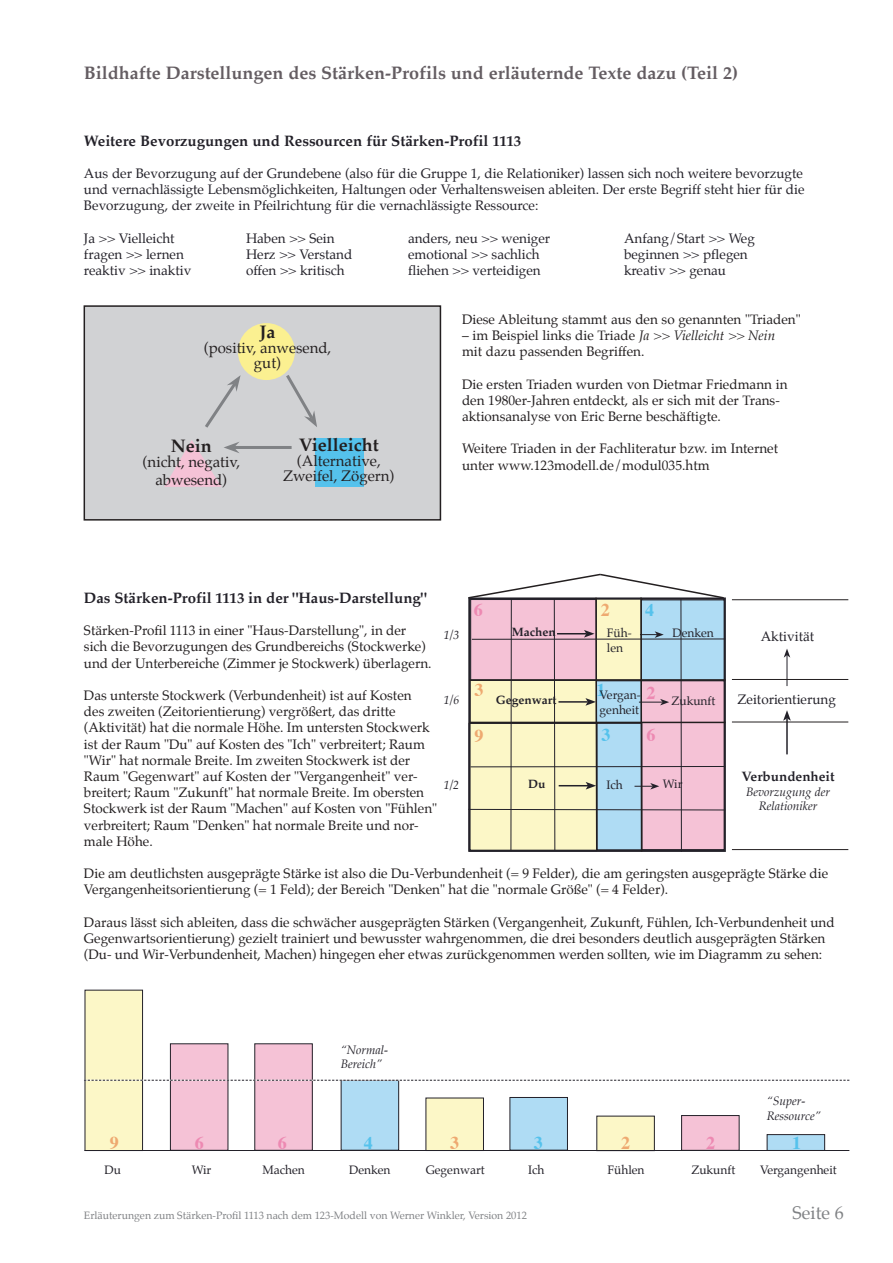
<style>
.page{position:relative;width:893px;height:1263px;background:#fff}
.page>*{position:absolute;margin:0;border:0;box-sizing:border-box;transform-origin:0 0}
.t1{font:700 18px "Palatino";color:#645d62}
.t2{font:700 18px "Palatino";color:#231f20}
.t3{font:18px "Palatino";color:#808285}
.t4{font:700 18px "Times";color:#eea970}
.t5{font:700 18px "Times";color:#ed89b2}
.t6{font:700 18px "Times";color:#55c2ec}
.t7{font:700 15px "Palatino";color:#232129}
.t8{font:15px/15px "Palatino";color:#231f20;text-align:center}
.t9{font:13.5px/16.2px "Palatino";color:#231f20}
.t10{font:13.5px/16.2px "Palatino";color:#232129}
.t11{font:700 13.5px "Palatino";color:#232129}
.t12{font:12px/14.4px "Palatino";color:#232129}
.t13{font:italic 12px/14.4px "Palatino";color:#232129}
.t14{font:700 12px "Palatino";color:#232129}
.t15{font:10.5px "Palatino";color:#808285}
.s1{font-style:italic}
</style>
<div class="page">
<hr style="left:786px;top:718px;width:2px;height:36px;background:#232129">
<svg style="left:783px;top:710px;width:8px;height:11px"></svg>
<hr style="left:787px;top:655px;width:1px;height:31px;background:#232129">
<svg style="left:784px;top:649px;width:6px;height:9px"></svg>
<svg style="left:468px;top:573px;width:258px;height:279px;background:#d9d0cb"></svg>
<hr style="left:469px;top:679px;width:256px;height:2px;background:#231f20">
<hr style="left:469px;top:722px;width:256px;height:1px;background:#231f20">
<hr style="left:732px;top:722px;width:116px;height:1px;background:#231f20">
<hr style="left:732px;top:679px;width:116px;height:1px;background:#231f20">
<hr style="left:732px;top:599px;width:116px;height:1px;background:#231f20">
<hr style="left:732px;top:849px;width:116px;height:1px;background:#231f20">
<div style="left:767px;top:1134px;width:58px;height:16px;background:#afdcf4"></div>
<div style="left:767px;top:1134px;width:58px;height:17px;border:1px solid #232129"></div>
<div style="left:597px;top:1116px;width:57px;height:34px;background:#fcf7c7"></div>
<div style="left:682px;top:1115px;width:57px;height:35px;background:#f5c2d6"></div>
<div style="left:681px;top:1115px;width:58px;height:36px;border:1px solid #232129"></div>
<div style="left:426px;top:1098px;width:57px;height:52px;background:#fcf7c7"></div>
<div style="left:510px;top:1097px;width:57px;height:53px;background:#afdcf4"></div>
<div style="left:509px;top:1097px;width:59px;height:53px;border:1px solid #232129"></div>
<div style="left:341px;top:1080px;width:58px;height:70px;background:#afdcf4"></div>
<div style="left:341px;top:1080px;width:58px;height:70px;border:1px solid #232129"></div>
<div style="left:170px;top:1044px;width:58px;height:106px;background:#f5c2d6"></div>
<div style="left:170px;top:1043px;width:58px;height:108px;border:1px solid #232129"></div>
<div style="left:255px;top:1044px;width:57px;height:106px;background:#f5c2d6"></div>
<div style="left:254px;top:1043px;width:59px;height:108px;border:1px solid #232129"></div>
<div style="left:85px;top:990px;width:58px;height:160px;background:#fcf7c7"></div>
<div style="left:85px;top:990px;width:58px;height:161px;border:1px solid #232129"></div>
<svg style="left:84px;top:1080px;width:765px;height:1px"></svg>
<hr style="left:85px;top:1150px;width:764px;height:1px;background:#232129">
<div style="left:84px;top:306px;width:356px;height:214px;background:#d1d2d4"></div>
<div style="left:84px;top:305px;width:357px;height:216px;border:2px solid #231f20"></div>
<svg style="left:283px;top:374px;width:34px;height:53px"></svg>
<hr style="left:234px;top:446px;width:58px;height:3px;background:#808285">
<svg style="left:205px;top:375px;width:36px;height:53px"></svg>
<div style="left:238px;top:323px;width:57px;height:57px;background:#fbf091;border-radius:50%"></div>
<div style="left:315px;top:438px;width:49px;height:48px;background:#55c2ec"></div>
<svg style="left:164px;top:440px;width:75px;height:47px"></svg>
<h1 class="t1" style="left:84px;top:57px;width:656px">Bildhafte Darstellungen des Stärken-Profils und erläuternde Texte dazu (Teil 2)</h1>
<p class="t7" style="left:84px;top:128px;width:439px">Weitere Bevorzugungen und Ressourcen für Stärken-Profil 1113</p>
<p class="t10" style="left:84px;top:165px;width:722px">Aus der Bevorzugung auf der Grundebene (also für die Gruppe 1, die Relationiker) lassen sich noch weitere bevorzugte und vernachlässigte Lebensmöglichkeiten, Haltungen oder Verhaltensweisen ableiten. Der erste Begriff steht hier für die<br>Bevorzugung, der zweite in Pfeilrichtung für die vernachlässigte Ressource:</p>
<p class="t10" style="left:84px;top:230px;width:92px">Ja &gt;&gt; Vielleicht</p>
<p class="t10" style="left:246px;top:230px;width:90px">Haben &gt;&gt; Sein</p>
<p class="t10" style="left:408px;top:230px;width:144px">anders, neu &gt;&gt; weniger</p>
<p class="t10" style="left:624px;top:230px;width:132px">Anfang/Start &gt;&gt; Weg</p>
<p class="t10" style="left:84px;top:246px;width:101px">fragen &gt;&gt; lernen</p>
<p class="t10" style="left:246px;top:246px;width:108px">Herz &gt;&gt; Verstand</p>
<p class="t10" style="left:408px;top:246px;width:133px">emotional &gt;&gt; sachlich</p>
<p class="t10" style="left:624px;top:246px;width:125px">beginnen &gt;&gt; pflegen</p>
<p class="t10" style="left:84px;top:262px;width:109px">reaktiv &gt;&gt; inaktiv</p>
<p class="t10" style="left:246px;top:262px;width:100px">offen &gt;&gt; kritisch</p>
<p class="t10" style="left:408px;top:262px;width:134px">fliehen &gt;&gt; verteidigen</p>
<p class="t10" style="left:624px;top:262px;width:104px">kreativ &gt;&gt; genau</p>
<p class="t9" style="left:462px;top:311px;width:340px">Diese Ableitung stammt aus den so genannten "Triaden"</p>
<p class="t9" style="left:462px;top:327px;width:315px">– im Beispiel links die Triade <span class="s1">Ja &gt;&gt; Vielleicht &gt;&gt; Nein </span>mit dazu passenden Begriffen.</p>
<p class="t9" style="left:462px;top:376px;width:327px">Die ersten Triaden wurden von Dietmar Friedmann in den 1980er-Jahren entdeckt, als er sich mit der Trans&shy;aktionsanalyse von Eric Berne beschäftigte.</p>
<p class="t9" style="left:462px;top:441px;width:318px">Weitere Triaden in der Fachliteratur bzw. im Internet unter www.123modell.de/modul035.htm</p>
<h1 class="t2" style="left:260px;top:316px;width:18px">Ja</h1>
<p class="t8" style="left:204px;top:340px;width:129px">(positiv, anwesend, gut)</p>
<h1 class="t2" style="left:299px;top:429px;width:81px">Vielleicht</h1>
<p class="t8" style="left:283px;top:453px;width:113px">(Alternative,<br>Zweifel, Zögern)</p>
<h1 class="t2" style="left:171px;top:430px;width:42px">Nein</h1>
<p class="t8" style="left:143px;top:452px;width:99px;line-height:18px">(nicht, negativ, abwesend)</p>
<p class="t7" style="left:84px;top:585px;width:344px">Das Stärken-Profil 1113 in der "Haus-Darstellung"</p>
<p class="t9" style="left:84px;top:622px;width:349px">Stärken-Profil 1113 in einer "Haus-Darstellung", in der sich die Bevorzugungen des Grundbereichs (Stockwerke) und der Unterbereiche (Zimmer je Stockwerk) überlagern.</p>
<p class="t9" style="left:84px;top:687px;width:355px">Das unterste Stockwerk (Verbundenheit) ist auf Kosten<br>des zweiten (Zeitorientierung) vergrößert, das dritte (Aktivität) hat die normale Höhe. Im untersten Stockwerk ist der Raum "Du" auf Kosten des "Ich" verbreitert; Raum "Wir" hat normale Breite. Im zweiten Stockwerk ist der Raum "Gegenwart" auf Kosten der "Vergangenheit" ver&shy;breitert; Raum "Zukunft" hat normale Breite. Im obersten Stockwerk ist der Raum "Machen" auf Kosten von "Fühlen" verbreitert; Raum "Denken" hat normale Breite und nor&shy;male Höhe.</p>
<p class="t9" style="left:84px;top:865px;width:746px">Die am deutlichsten ausgeprägte Stärke ist also die Du-Verbundenheit (= 9 Felder), die am geringsten ausgeprägte Stärke die<br>Vergangenheitsorientierung (= 1 Feld); der Bereich "Denken" hat die "normale Größe" (= 4 Felder).</p>
<p class="t9" style="left:84px;top:914px;width:752px">Daraus lässt sich ableiten, dass die schwächer ausgeprägten Stärken (Vergangenheit, Zukunft, Fühlen, Ich-Verbundenheit und<br>Gegenwartsorientierung) gezielt trainiert und bewusster wahrgenommen, die drei besonders deutlich ausgeprägten Stärken (Du- und Wir-Verbundenheit, Machen) hingegen eher etwas zurückgenommen werden sollten, wie im Diagramm zu sehen:</p>
<h1 class="t5" style="left:474px;top:592px;width:10px">6</h1>
<h1 class="t4" style="left:601px;top:592px;width:10px">2</h1>
<h1 class="t6" style="left:645px;top:592px;width:10px">4</h1>
<p class="t14" style="left:512px;top:622px;width:45px">Machen</p>
<p class="t12" style="left:672px;top:626px;width:43px">Denken</p>
<p class="t12" style="left:607px;top:626px;width:26px">Füh&shy;len</p>
<p class="t12" style="left:597px;top:688px;width:46px"><sup>1</sup>Vergan&shy;genheit</p>
<p class="t13" style="left:444px;top:628px;width:17px">1/3</p>
<p class="t10" style="left:761px;top:628px;width:55px">Aktivität</p>
<h1 class="t4" style="left:474px;top:673px;width:10px">3</h1>
<h1 class="t5" style="left:647px;top:675px;width:10px">2</h1>
<p class="t13" style="left:444px;top:693px;width:17px">1/6</p>
<p class="t10" style="left:737px;top:691px;width:100px">Zeitorientierung</p>
<p class="t14" style="left:496px;top:690px;width:62px">Gegenwart</p>
<p class="t12" style="left:671px;top:694px;width:46px">Zukunft</p>
<h1 class="t5" style="left:647px;top:718px;width:10px">6</h1>
<h1 class="t6" style="left:601px;top:718px;width:10px">3</h1>
<h1 class="t4" style="left:475px;top:718px;width:10px">9</h1>
<p class="t11" style="left:742px;top:765px;width:94px">Verbundenheit</p>
<p class="t13" style="left:746px;top:784px;width:85px;text-align:center">Bevorzugung der<br>Relationiker</p>
<p class="t13" style="left:444px;top:777px;width:17px">1/2</p>
<p class="t14" style="left:528px;top:773px;width:19px">Du</p>
<p class="t12" style="left:663px;top:777px;width:21px">Wir</p>
<p class="t12" style="left:607px;top:777px;width:18px">Ich</p>
<p class="t13" style="left:341px;top:1043px;width:49px">“Normal-<br>Bereich”</p>
<p class="t13" style="left:767px;top:1094px;width:56px">“Super-<br>Ressource”</p>
<h1 class="t4" style="left:110px;top:1125px;width:10px">9</h1>
<h1 class="t5" style="left:195px;top:1125px;width:10px">6</h1>
<h1 class="t5" style="left:278px;top:1125px;width:10px">6</h1>
<h1 class="t6" style="left:364px;top:1125px;width:10px">4</h1>
<h1 class="t4" style="left:450px;top:1125px;width:10px">3</h1>
<h1 class="t6" style="left:534px;top:1125px;width:10px">3</h1>
<h1 class="t4" style="left:621px;top:1125px;width:10px">2</h1>
<h1 class="t5" style="left:706px;top:1125px;width:10px">2</h1>
<h1 class="t6" style="left:792px;top:1125px;width:10px">1</h1>
<p class="t12" style="left:105px;top:1163px;width:18px">Du</p>
<p class="t12" style="left:192px;top:1163px;width:21px">Wir</p>
<p class="t12" style="left:262px;top:1163px;width:44px">Machen</p>
<p class="t12" style="left:349px;top:1162px;width:43px">Denken</p>
<p class="t12" style="left:426px;top:1163px;width:60px">Gegenwart</p>
<p class="t12" style="left:528px;top:1163px;width:18px">Ich</p>
<p class="t12" style="left:607px;top:1163px;width:39px">Fühlen</p>
<p class="t12" style="left:691px;top:1163px;width:46px">Zukunft</p>
<p class="t12" style="left:760px;top:1163px;width:78px">Vergangenheit</p>
<p class="t15" style="left:84px;top:1207px;width:445px">Erläuterungen zum Stärken-Profil 1113 nach dem 123-Modell von Werner Winkler, Version 2012</p>
<h1 class="t3" style="left:792px;top:1198px;width:53px">Seite 6</h1>
</div>
